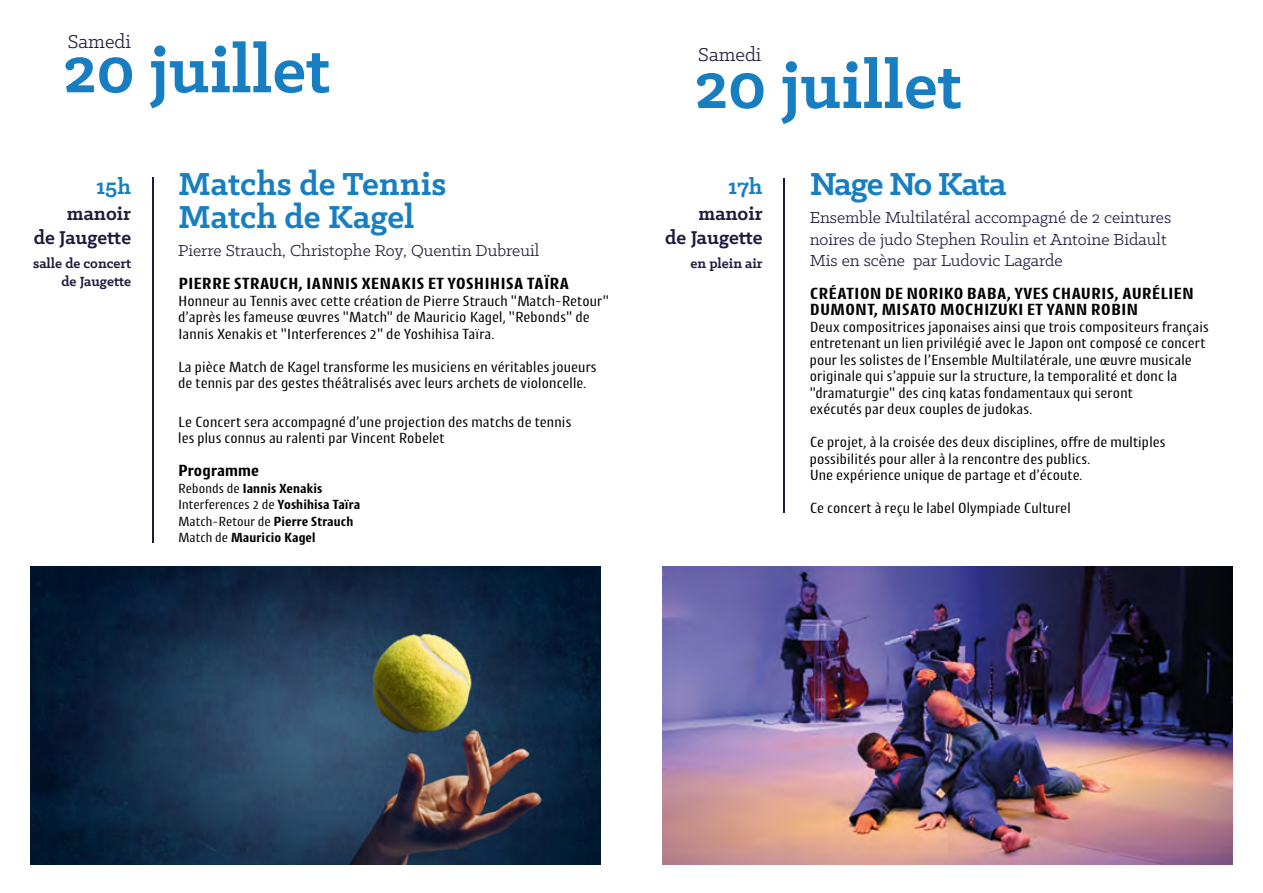
<style>
.page{position:relative;width:1263px;height:893px;background:#fff}
.page>*{position:absolute;margin:0;border:0;box-sizing:border-box;transform-origin:0 0}
.t1{font:700 72px "Klinic Slab";color:#177ec2}
.t2{font:700 36px/33px "Klinic Slab";color:#177ec2}
.t3{font:700 36px "Klinic Slab";letter-spacing:-.03em;color:#177ec2}
.t4{font:700 24px "Klinic Slab";color:#177ec2}
.t5{font:700 21px/24px "Klinic Slab";color:#201b3e;text-align:right}
.t6{font:21px "Klinic Slab";color:#201b3e}
.t7{font:18px/21px "Klinic Slab";color:#201b3e}
.t8{font:700 16.5px/16.5px "Cantiga";letter-spacing:.01em;color:#000}
.t9{font:15px/16.5px "Cantiga";color:#000}
.t10{font:700 15px/18px "Klinic Slab";color:#201b3e;text-align:right}
.t11{font:700 13.5px/16.5px "Cantiga";color:#000}
.s1{font-weight:400}
</style>
<div class="page">
<hr style="left:152px;top:177px;width:1px;height:365px;background:#201b3e">
<hr style="left:784px;top:178px;width:1px;height:335px;background:#201b3e">
<img style="left:31px;top:566px;width:570px;height:298px">
<img style="left:662px;top:566px;width:570px;height:298px">
<h3 class="t6" style="left:68px;top:28px;width:65px">Samedi</h3>
<h1 class="t1" style="left:63px;top:23px;width:269px">20 juillet</h1>
<h3 class="t4" style="left:96px;top:171px;width:36px">15h</h3>
<h3 class="t5" style="left:34px;top:201px;width:99px">manoir<br>de Jaugette</h3>
<p class="t10" style="left:33px;top:254px;width:99px">salle de concert de Jaugette</p>
<h2 class="t2" style="left:178px;top:166px;width:270px">Matchs de Tennis<br>Match de Kagel</h2>
<p class="t7" style="left:178px;top:240px;width:363px">Pierre Strauch, Christophe Roy, Quentin Dubreuil</p>
<p class="t8" style="left:178px;top:275px;width:392px">PIERRE STRAUCH, IANNIS XENAKIS ET YOSHIHISA TAÏRA</p>
<p class="t9" style="left:178px;top:292px;width:432px">Honneur au Tennis avec cette création de Pierre Strauch "Match-Retour" d’après les fameuse œuvres "Match" de Mauricio Kagel, "Rebonds" de<br>Iannis Xenakis et "Interferences 2" de Yoshihisa Taïra.</p>
<p class="t9" style="left:178px;top:358px;width:420px">La pièce Match de Kagel transforme les musiciens en véritables joueurs de tennis par des gestes théâtralisés avec leurs archets de violoncelle.</p>
<p class="t9" style="left:178px;top:413px;width:395px">Le Concert sera accompagné d’une projection des matchs de tennis les plus connus au ralenti par Vincent Robelet</p>
<p class="t8" style="left:178px;top:462px;width:83px">Programme</p>
<p class="t11" style="left:178px;top:479px;width:184px"><span class="s1">Rebonds de</span> Iannis Xenakis<br><span class="s1">Interferences 2 de</span> Yoshihisa Taïra<br><span class="s1">Match-Retour de</span> Pierre Strauch<br><span class="s1">Match de</span> Mauricio Kagel</p>
<h3 class="t6" style="left:698px;top:41px;width:65px">Samedi</h3>
<h1 class="t1" style="left:694px;top:38px;width:269px">20 juillet</h1>
<h3 class="t4" style="left:728px;top:171px;width:36px">17h</h3>
<h3 class="t5" style="left:665px;top:201px;width:99px">manoir<br>de Jaugette</h3>
<p class="t10" style="left:691px;top:254px;width:73px">en plein air</p>
<h2 class="t3" style="left:810px;top:160px;width:198px">Nage No Kata</h2>
<p class="t7" style="left:810px;top:207px;width:363px">Ensemble Multilatéral accompagné de 2 ceintures noires de judo Stephen Roulin et Antoine Bidault<br>Mis en scène par Ludovic Lagarde</p>
<p class="t8" style="left:810px;top:284px;width:385px">CRÉATION DE NORIKO BABA, YVES CHAURIS, AURÉLIEN<br>DUMONT, MISATO MOCHIZUKI ET YANN ROBIN</p>
<p class="t9" style="left:810px;top:318px;width:401px">Deux compositrices japonaises ainsi que trois compositeurs français entretenant un lien privilégié avec le Japon ont composé ce concert pour les solistes de l’Ensemble Multilatérale, une œuvre musicale originale qui s’appuie sur la structure, la temporalité et donc la "dramaturgie" des cinq katas fondamentaux qui seront<br>exécutés par deux couples de judokas.</p>
<p class="t9" style="left:810px;top:433px;width:357px">Ce projet, à la croisée des deux disciplines, offre de multiples possibilités pour aller à la rencontre des publics.<br>Une expérience unique de partage et d’écoute.</p>
<p class="t9" style="left:810px;top:499px;width:263px">Ce concert à reçu le label Olympiade Culturel</p>
</div>
